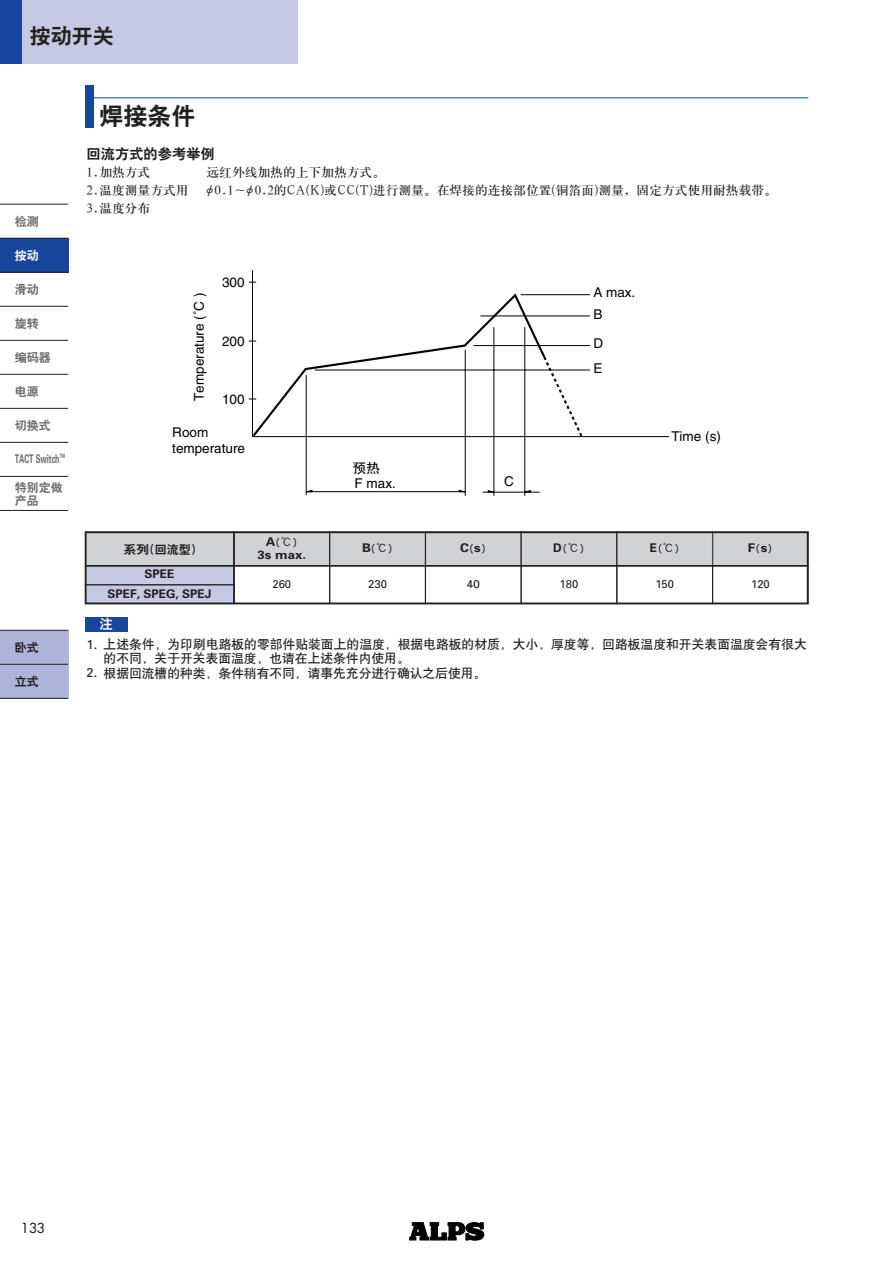
<style>
.page{position:relative;width:893px;height:1262px;background:#fff}
.page>*{position:absolute;margin:0;border:0;box-sizing:border-box;transform-origin:0 0}
.t1{font:24px "H Yb 2 gj";color:#231f20}
.t2{font:21px "H Yb 2 gj";color:#231f20}
.t3{font:14.25px "H Yb 2 gj";color:#231f20}
.t4{font:13.5px/21.9px "Helvetica";color:#000}
.t5{font:13.5px "Futura";color:#231f20}
.t6{font:13.5px "H Yb 1 gj";color:#000}
.t7{font:13.5px "H Yb 2 gj";color:#fff}
.t8{font:12.75px/14.2px "H Yb 1 gj";color:#231f20}
.t9{font:12.75px "H Ya 3 gj";color:#231f20}
.t10{font:12px/13.5px "H Yb 2 gj";color:#6c6d70}
.t11{font:700 12px "Univers";color:#231f20}
.t12{font:700 12px "Univers";color:#231f20;scale:1.1 1}
.t13{font:700 12px "Univers";color:#6c6d70;scale:.6 1}
.t14{font:12px "H Yb 2 gj";color:#231f20;scale:1.1 1}
.t15{font:12px "H Yb 2 gj";color:#231f20}
.t16{font:12px "H Yb 2 gj";color:#fff}
.t17{font:11.25px "Univers";color:#231f20}
.t18{font:11.25px "H Yb 1 gj";color:#231f20}
.t19{font:11.25px "Univers";color:#231f20;scale:1.1 1}
.s1{font-family:"ALP Sfont";font-size:12.6px}
.s2{font-family:"Univers";font-weight:700;font-size:12px}
.s3{font-family:"H Yb 1 gj";font-weight:400;font-size:11.25px}
.s4{font-family:"Univers"}
</style>
<div class="page">
<div style="left:0;top:630px;width:68px;height:34px;background:#afb3d9"></div>
<div style="left:0;top:664px;width:68px;height:34px;background:#afb3d9"></div>
<hr style="left:0;top:630px;width:68px;height:1px;background:#231f20">
<hr style="left:0;top:664px;width:68px;height:1px;background:#231f20">
<hr style="left:0;top:698px;width:68px;height:1px;background:#231f20">
<div style="left:0;top:238px;width:68px;height:34px;background:#18469d"></div>
<hr style="left:0;top:238px;width:68px;height:1px;background:#231f20">
<hr style="left:0;top:272px;width:68px;height:1px;background:#231f20">
<hr style="left:0;top:306px;width:68px;height:1px;background:#231f20">
<hr style="left:0;top:340px;width:68px;height:1px;background:#231f20">
<hr style="left:0;top:374px;width:68px;height:1px;background:#231f20">
<hr style="left:0;top:408px;width:68px;height:1px;background:#231f20">
<hr style="left:0;top:476px;width:68px;height:1px;background:#231f20">
<hr style="left:0;top:510px;width:68px;height:1px;background:#231f20">
<hr style="left:0;top:204px;width:68px;height:1px;background:#231f20">
<hr style="left:0;top:442px;width:68px;height:1px;background:#231f20">
<svg style="left:409px;top:1222px;width:75px;height:18px"></svg>
<div style="left:0;top:0;width:298px;height:64px;background:#c7c9e4"></div>
<div style="left:0;top:0;width:21px;height:64px;background:#18469d"></div>
<hr style="left:85px;top:98px;width:723px;height:1px;background:#18469d">
<div style="left:85px;top:85px;width:9px;height:43px;background:#18469d"></div>
<div style="left:85px;top:617px;width:43px;height:14px;background:#18469d"></div>
<hr style="left:465px;top:350px;width:1px;height:145px;background:#000">
<hr style="left:493px;top:327px;width:1px;height:168px;background:#000">
<hr style="left:524px;top:327px;width:1px;height:168px;background:#000">
<hr style="left:306px;top:491px;width:159px;height:1px;background:#000">
<hr style="left:483px;top:492px;width:56px;height:1px;background:#000">
<hr style="left:521px;top:294px;width:68px;height:1px;background:#000">
<hr style="left:480px;top:316px;width:109px;height:1px;background:#000">
<hr style="left:315px;top:370px;width:274px;height:1px;background:#000">
<hr style="left:474px;top:345px;width:115px;height:1px;background:#000">
<svg style="left:249px;top:291px;width:335px;height:148px"></svg>
<hr style="left:306px;top:375px;width:1px;height:120px;background:#000">
<svg style="left:521px;top:490px;width:10px;height:2px"></svg>
<svg style="left:487px;top:490px;width:10px;height:2px"></svg>
<div style="left:85px;top:532px;width:149px;height:33px;background:#d1d2d4"></div>
<div style="left:85px;top:566px;width:149px;height:19px;background:#c7c9e4"></div>
<div style="left:85px;top:566px;width:149px;height:19px;border:1px solid #231f20"></div>
<div style="left:521px;top:566px;width:96px;height:38px;border:1px solid #231f20"></div>
<div style="left:85px;top:585px;width:149px;height:19px;background:#c7c9e4"></div>
<div style="left:234px;top:532px;width:95px;height:33px;background:#d1d2d4"></div>
<div style="left:234px;top:532px;width:96px;height:34px;border:1px solid #231f20"></div>
<div style="left:330px;top:532px;width:95px;height:33px;background:#d1d2d4"></div>
<div style="left:425px;top:532px;width:96px;height:33px;background:#d1d2d4"></div>
<div style="left:521px;top:532px;width:95px;height:33px;background:#d1d2d4"></div>
<div style="left:521px;top:532px;width:96px;height:34px;border:1px solid #231f20"></div>
<div style="left:617px;top:532px;width:95px;height:33px;background:#d1d2d4"></div>
<div style="left:712px;top:532px;width:96px;height:33px;background:#d1d2d4"></div>
<div style="left:712px;top:532px;width:96px;height:34px;border:1px solid #231f20"></div>
<hr style="left:85px;top:565px;width:723px;height:1px;background:#231f20">
<hr style="left:233px;top:531px;width:2px;height:73px;background:#231f20">
<div style="left:85px;top:531px;width:723px;height:73px;border:2px solid #231f20"></div>
<h2 class="t2" style="left:30px;top:25px;width:85px">按动开关</h2>
<p class="t10" style="left:15px;top:215px;width:25px">检测</p>
<p class="t16" style="left:15px;top:250px;width:25px">按动</p>
<p class="t10" style="left:15px;top:283px;width:25px">滑动</p>
<p class="t10" style="left:15px;top:317px;width:25px">旋转</p>
<p class="t10" style="left:15px;top:351px;width:37px">编码器</p>
<p class="t10" style="left:15px;top:385px;width:25px">电源</p>
<p class="t10" style="left:15px;top:419px;width:37px">切换式</p>
<p class="t13" style="left:15px;top:454px;width:85px">TACT Switch<sup>TM</sup></p>
<p class="t10" style="left:15px;top:480px;width:49px">特别定做产品</p>
<p class="t15" style="left:15px;top:641px;width:25px">卧式</p>
<p class="t15" style="left:15px;top:675px;width:25px">立式</p>
<h1 class="t1" style="left:99px;top:104px;width:98px">焊接条件</h1>
<p class="t3" style="left:87px;top:147px;width:130px">回流方式的参考举例</p>
<p class="t9" style="left:87px;top:166px;width:65px">1.加热方式</p>
<p class="t9" style="left:206px;top:166px;width:180px">远红外线加热的上下加热方式。</p>
<p class="t9" style="left:87px;top:184px;width:103px">2.温度测量方式用</p>
<p class="t9" style="left:206px;top:184px;width:572px"><span class="s1">V</span>0.1～<span class="s1">V</span>0.2的CA(K)或CC(T)进行测量。在焊接的连接部位置(铜箔面)测量，固定方式使用耐热载带。</p>
<p class="t9" style="left:87px;top:202px;width:65px">3.温度分布</p>
<p class="t4" style="left:189px;top:401px;width:110px;rotate:-90deg">Temperature (˚C )</p>
<p class="t4" style="left:222px;top:272px;width:24px">300</p>
<p class="t4" style="left:222px;top:331px;width:24px">200</p>
<p class="t4" style="left:222px;top:389px;width:24px">100</p>
<p class="t4" style="left:172px;top:425px;width:74px;line-height:16.2px">Room temperature</p>
<p class="t6" style="left:353px;top:461px;width:28px">预热</p>
<p class="t4" style="left:354px;top:474px;width:43px">F max.</p>
<p class="t4" style="left:504px;top:471px;width:11px">C</p>
<p class="t4" style="left:593px;top:282px;width:44px">A max.<br>B</p>
<p class="t4" style="left:593px;top:334px;width:11px">D</p>
<p class="t4" style="left:593px;top:358px;width:11px">E</p>
<p class="t4" style="left:671px;top:426px;width:51px">Time (s)</p>
<p class="t14" style="left:123px;top:543px;width:68px">系列(回流型)</p>
<p class="t11" style="left:144px;top:570px;width:31px">SPEE</p>
<p class="t11" style="left:107px;top:589px;width:106px">SPEF, SPEG, SPEJ</p>
<p class="t7" style="left:100px;top:617px;width:15px">注</p>
<p class="t18" style="left:266px;top:536px;width:39px"><span class="s2">A</span>（ ）</p>
<p class="t12" style="left:257px;top:550px;width:46px">3s max.</p>
<p class="t18" style="left:362px;top:543px;width:38px"><span class="s2">B</span>（ ）</p>
<p class="t12" style="left:460px;top:543px;width:31px">C<span class="s3">（</span>s<span class="s3">）</span></p>
<p class="t18" style="left:553px;top:543px;width:39px"><span class="s2">D</span>（ ）</p>
<p class="t18" style="left:649px;top:543px;width:37px"><span class="s2">E</span>（ ）</p>
<p class="t12" style="left:748px;top:543px;width:29px">F<span class="s3">（</span>s<span class="s3">）</span></p>
<p class="t17" style="left:272px;top:580px;width:20px">260</p>
<p class="t17" style="left:368px;top:580px;width:20px">230</p>
<p class="t19" style="left:466px;top:580px;width:14px">40</p>
<p class="t17" style="left:559px;top:580px;width:20px">180</p>
<p class="t17" style="left:655px;top:580px;width:20px">150</p>
<p class="t17" style="left:751px;top:580px;width:20px">120</p>
<p class="t8" style="left:104px;top:637px;width:704px;text-indent:-17px"><span class="s4">1.</span> 上述条件，为印刷电路板的零部件贴装面上的温度，根据电路板的材质，大小，厚度等，回路板温度和开关表面温度会有很大的不同，关于开关表面温度，也请在上述条件内使用。</p>
<p class="t8" style="left:87px;top:665px;width:401px"><span class="s4">2.</span> 根据回流槽的种类，条件稍有不同，请事先充分进行确认之后使用。</p>
<p class="t5" style="left:21px;top:1220px;width:25px">133</p>
</div>
